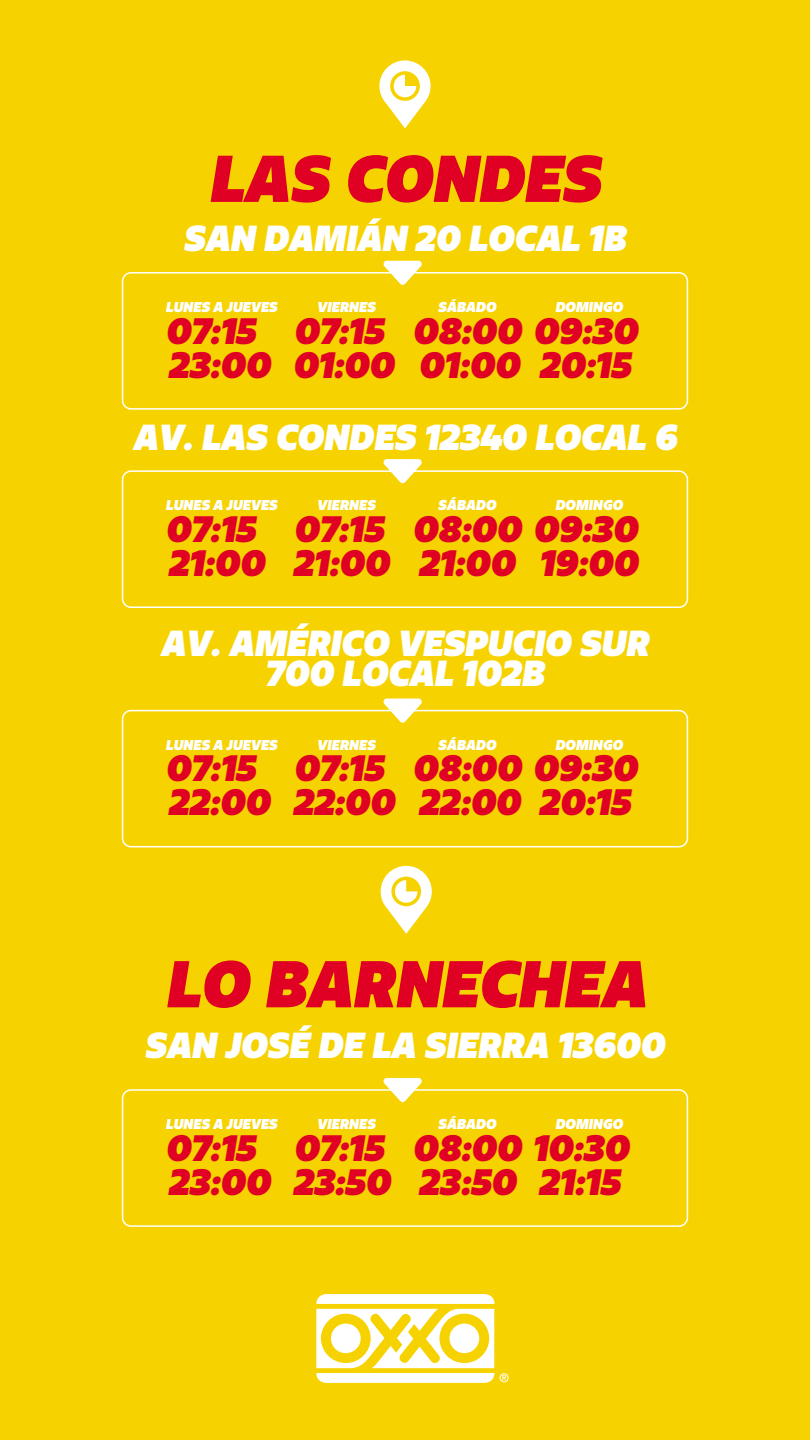
<style>
.page{position:relative;width:810px;height:1440px;background:#fff}
.page>*{position:absolute;margin:0;border:0;box-sizing:border-box;transform-origin:0 0}
.t1{font:italic 900 66px "Urbani";color:#df0024}
.t2{font:italic 900 36.75px/34px "Urbani";color:#df0024}
.t3{font:italic 900 36.22px/30.6px "Urbani";color:#fff;text-align:center}
.t4{font:italic 900 14.25px "Urbani";color:#fff}
</style>
<div class="page">
<div style="left:0;top:1px;width:810px;height:1439px;background:#f6d300"></div>
<svg style="left:316px;top:1294px;width:178px;height:89px"></svg>
<svg style="left:500px;top:1373px;width:9px;height:9px"></svg>
<svg style="left:379px;top:60px;width:52px;height:68px"></svg>
<div style="left:122px;top:710px;width:566px;height:137px;border:2px solid #fff;border-radius:8px"></div>
<svg style="left:382px;top:699px;width:41px;height:24px"></svg>
<div style="left:122px;top:272px;width:566px;height:138px;border:2px solid #fff;border-radius:8px"></div>
<svg style="left:382px;top:261px;width:41px;height:24px"></svg>
<div style="left:122px;top:470px;width:566px;height:138px;border:2px solid #fff;border-radius:8px"></div>
<svg style="left:382px;top:459px;width:41px;height:25px"></svg>
<svg style="left:381px;top:866px;width:51px;height:68px"></svg>
<div style="left:122px;top:1089px;width:566px;height:138px;border:2px solid #fff;border-radius:8px"></div>
<svg style="left:382px;top:1078px;width:41px;height:24px"></svg>
<h1 class="t1" style="left:208px;top:137px;width:393px">LAS CONDES</h1>
<p class="t3" style="left:183px;top:224px;width:444px">SAN DAMIÁN 20 LOCAL 1B</p>
<p class="t4" style="left:165px;top:298px;width:113px">LUNES A JUEVES</p>
<p class="t2" style="left:165px;top:314px;width:106px">07:15<br>23:00</p>
<p class="t4" style="left:317px;top:298px;width:60px">VIERNES</p>
<p class="t2" style="left:293px;top:314px;width:103px">07:15<br>01:00</p>
<p class="t4" style="left:438px;top:298px;width:60px">SÁBADO</p>
<p class="t2" style="left:412px;top:314px;width:227px">08:00 09:30<br>01:00</p>
<p class="t4" style="left:555px;top:298px;width:69px">DOMINGO</p>
<p class="t2" style="left:539px;top:348px;width:93px">20:15</p>
<p class="t3" style="left:133px;top:422px;width:545px">AV. LAS CONDES 12340 LOCAL 6</p>
<p class="t4" style="left:165px;top:496px;width:113px">LUNES A JUEVES</p>
<p class="t2" style="left:165px;top:513px;width:101px">07:15<br>21:00</p>
<p class="t4" style="left:317px;top:497px;width:60px">VIERNES</p>
<p class="t2" style="left:293px;top:513px;width:98px">07:15<br>21:00</p>
<p class="t4" style="left:438px;top:497px;width:60px">SÁBADO</p>
<p class="t2" style="left:412px;top:513px;width:227px">08:00 09:30<br>21:00</p>
<p class="t4" style="left:555px;top:497px;width:69px">DOMINGO</p>
<p class="t2" style="left:539px;top:547px;width:100px">19:00</p>
<p class="t3" style="left:160px;top:628px;width:490px">AV. AMÉRICO VESPUCIO SUR<br>700 LOCAL 102B</p>
<p class="t4" style="left:165px;top:736px;width:113px">LUNES A JUEVES</p>
<p class="t2" style="left:165px;top:752px;width:106px">07:15<br>22:00</p>
<p class="t4" style="left:317px;top:736px;width:60px">VIERNES</p>
<p class="t2" style="left:293px;top:752px;width:103px">07:15<br>22:00</p>
<p class="t4" style="left:438px;top:736px;width:60px">SÁBADO</p>
<p class="t2" style="left:412px;top:752px;width:226px">08:00 09:30<br>22:00</p>
<p class="t4" style="left:555px;top:736px;width:69px">DOMINGO</p>
<p class="t2" style="left:539px;top:786px;width:93px">20:15</p>
<h1 class="t1" style="left:165px;top:943px;width:482px">LO BARNECHEA</h1>
<p class="t3" style="left:144px;top:1031px;width:522px">SAN JOSÉ DE LA SIERRA 13600</p>
<p class="t4" style="left:165px;top:1115px;width:113px">LUNES A JUEVES</p>
<p class="t2" style="left:165px;top:1132px;width:106px">07:15<br>23:00</p>
<p class="t4" style="left:317px;top:1115px;width:60px">VIERNES</p>
<p class="t2" style="left:293px;top:1132px;width:99px">07:15<br>23:50</p>
<p class="t4" style="left:438px;top:1115px;width:60px">SÁBADO</p>
<p class="t2" style="left:412px;top:1132px;width:218px">08:00 10:30<br>23:50</p>
<p class="t4" style="left:555px;top:1115px;width:69px">DOMINGO</p>
<p class="t2" style="left:538px;top:1166px;width:83px">21:15</p>
</div>
